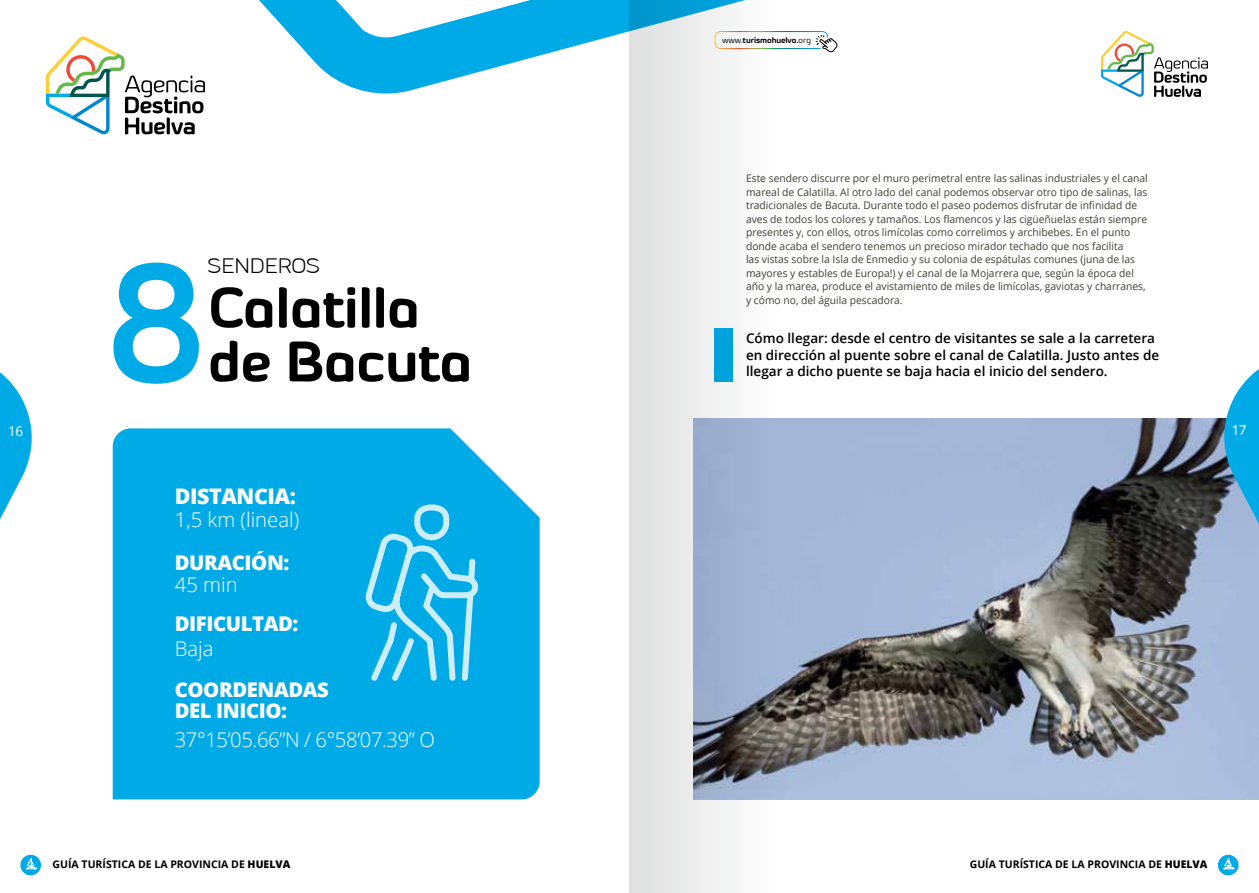
<style>
.page{position:relative;width:1259px;height:893px;background:#fff}
.page>*{position:absolute;margin:0;border:0;box-sizing:border-box;transform-origin:0 0}
.t1{font:700 172.95px "Bariol";color:#00aae7}
.t2{font:700 57px/54px "Byom";letter-spacing:-.01em;color:#000}
.t3{font:800 21.45px "Open Sans";letter-spacing:-.02em;color:#fff}
.t4{font:300 21px "Byom";letter-spacing:.02em;color:#000}
.t5{font:800 20.25px/21px "Open Sans";letter-spacing:-.02em;color:#fff}
.t6{font:300 20.25px "Open Sans";letter-spacing:-.02em;color:#fff}
.t7{font:300 20.25px "Open Sans";color:#fff}
.t8{font:600 13.5px/16.5px "Open Sans";color:#000}
.t9{font:13.5px "Open Sans";color:#fff}
.t10{font:10.5px/13.5px "Open Sans";color:#3f3e37}
.t11{font:700 10.5px "Open Sans";color:#000}
.t12{font:700 8.4px "Byom";letter-spacing:-.01em;color:#000}
.s1{font-weight:400}
.s2{font-weight:800}
</style>
<div class="page">
<div style="left:113px;top:428px;width:426px;height:371px;background:#00aae7"></div>
<img style="left:856px;top:418px;width:403px;height:381px">
<svg style="left:259px;top:0;width:370px;height:94px;fill:#00aae7"></svg>
<svg style="left:46px;top:36px;width:159px;height:98px"></svg>
<svg style="left:1101px;top:31px;width:107px;height:66px"></svg>
<div style="left:1218px;top:855px;width:20px;height:20px;background:#00aae7;border-radius:50%"></div>
<svg style="left:1223px;top:858px;width:11px;height:11px"></svg>
<div style="left:20px;top:855px;width:21px;height:20px;background:#00aae7;border-radius:50%"></div>
<svg style="left:26px;top:858px;width:11px;height:11px"></svg>
<svg style="left:0;top:372px;width:32px;height:147px"></svg>
<svg style="left:1224px;top:369px;width:35px;height:207px;background:#5ab4de"></svg>
<svg style="left:364px;top:503px;width:116px;height:179px;background:#30baeb"></svg>
<svg style="left:629px;top:0;width:227px;height:893px"></svg>
<h1 class="t1" style="left:107px;top:205px;width:99px">8</h1>
<h3 class="t4" style="left:208px;top:254px;width:113px">SENDEROS</h3>
<h2 class="t2" style="left:208px;top:281px;width:266px">Calatilla de Bacuta</h2>
<p class="t12" style="left:722px;top:35px;width:91px"><span class="s1">www.</span>turismohuelva.<span class="s1">org</span></p>
<p class="t10" style="left:746px;top:172px;width:403px">Este sendero discurre por el muro perimetral entre las salinas industriales y el canal mareal de Calatilla. Al otro lado del canal podemos observar otro tipo de salinas, las tradicionales de Bacuta. Durante todo el paseo podemos disfrutar de infinidad de aves de todos los colores y tamaños. Los flamencos y las cigüeñuelas están siempre presentes y, con ellos, otros limícolas como correlimos y archibebes. En el punto donde acaba el sendero tenemos un precioso mirador techado que nos facilita<br>las vistas sobre la Isla de Enmedio y su colonia de espátulas comunes (juna de las mayores y estables de Europa!) y el canal de la Mojarrera que, según la época del año y la marea, produce el avistamiento de miles de limícolas, gaviotas y charranes, y cómo no, del águila pescadora.</p>
<p class="t8" style="left:746px;top:330px;width:415px">Cómo llegar: desde el centro de visitantes se sale a la carretera en dirección al puente sobre el canal de Calatilla. Justo antes de llegar a dicho puente se baja hacia el inicio del sendero.</p>
<p class="t9" style="left:8px;top:422px;width:16px">16</p>
<p class="t9" style="left:1231px;top:421px;width:16px">17</p>
<h3 class="t3" style="left:175px;top:480px;width:123px">DISTANCIA:</h3>
<h3 class="t7" style="left:175px;top:505px;width:126px">1,5 km (lineal)</h3>
<h3 class="t5" style="left:175px;top:551px;width:116px">DURACIÓN:</h3>
<h3 class="t7" style="left:175px;top:570px;width:64px">45 min</h3>
<h3 class="t5" style="left:175px;top:612px;width:125px">DIFICULTAD:</h3>
<h3 class="t7" style="left:175px;top:635px;width:40px">Baja</h3>
<h3 class="t5" style="left:175px;top:678px;width:156px">COORDENADAS<br>DEL INICIO:</h3>
<h3 class="t6" style="left:175px;top:726px;width:262px">37°15’05.66”N / 6°58’07.39” O</h3>
<p class="t11" style="left:53px;top:857px;width:239px">GUÍA TURÍSTICA DE LA PROVINCIA DE <span class="s2">HUELVA</span></p>
<p class="t11" style="left:969px;top:857px;width:239px">GUÍA TURÍSTICA DE LA PROVINCIA DE <span class="s2">HUELVA</span></p>
</div>
